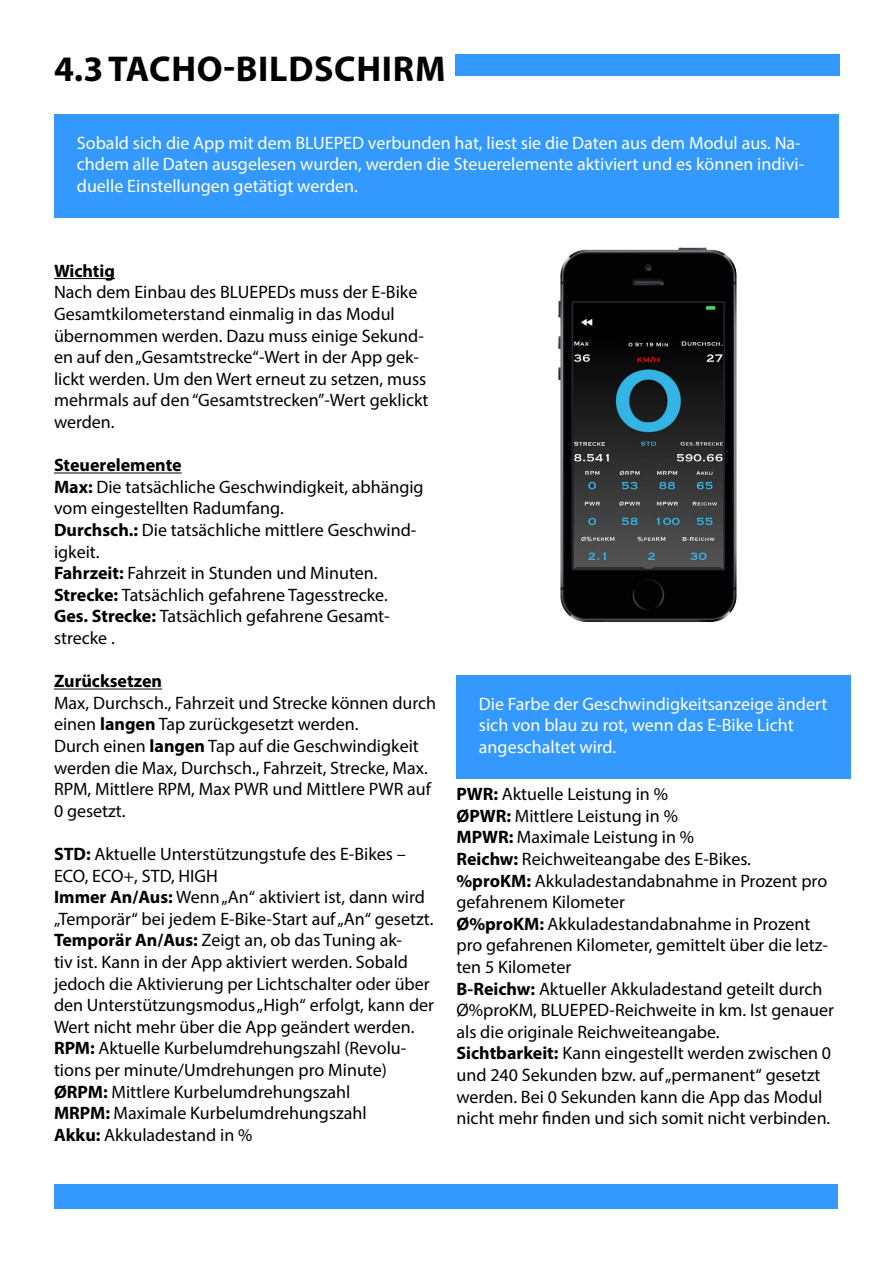
<style>
.page{position:relative;width:893px;height:1263px;background:#fff}
.page>*{position:absolute;margin:0;border:0;box-sizing:border-box;transform-origin:0 0}
.t1{font:700 36px "Myriad Pro";letter-spacing:.02em;color:#000}
.t2{font:18px/21.6px "Myriad Pro";color:#000}
.t3{font:18px/21.6px "Myriad Pro";color:#fff}
.t4{font:700 18px "Myriad Pro";color:#000}
.s1{font-weight:700}
</style>
<div class="page">
<div style="left:54px;top:114px;width:785px;height:104px;background:#39f"></div>
<hr style="left:54px;top:278px;width:61px;height:1px;background:#000">
<hr style="left:54px;top:472px;width:128px;height:1px;background:#000">
<hr style="left:54px;top:688px;width:108px;height:1px;background:#000">
<div style="left:456px;top:675px;width:395px;height:103px;background:#39f"></div>
<div style="left:54px;top:1185px;width:783px;height:24px;background:#39f"></div>
<div style="left:455px;top:54px;width:385px;height:21px;background:#39f"></div>
<img style="left:558px;top:247px;width:179px;height:376px">
<p class="t1" style="left:54px;top:45px;width:393px">4.3TACHO-BILDSCHIRM</p>
<p class="t3" style="left:77px;top:132px;width:729px">Sobald sich die App mit dem BLUEPED verbunden hat, liest sie die Daten aus dem Modul aus. Na&shy;chdem alle Daten ausgelesen wurden, werden die Steuerelemente aktiviert und es können indivi&shy;duelle Einstellungen getätigt werden.</p>
<p class="t4" style="left:54px;top:259px;width:63px">Wichtig</p>
<p class="t2" style="left:54px;top:281px;width:376px">Nach dem Einbau des BLUEPEDs muss der E-Bike Gesamtkilometerstand einmalig in das Modul übernommen werden. Dazu muss einige Sekund&shy;en auf den „Gesamtstrecke“-Wert in der App gek&shy;lickt werden. Um den Wert erneut zu setzen, muss mehrmals auf den “Gesamtstrecken”-Wert geklickt werden.</p>
<p class="t4" style="left:54px;top:453px;width:129px">Steuerelemente</p>
<p class="t2" style="left:54px;top:476px;width:371px"><span class="s1">Max:</span> Die tatsächliche Geschwindigkeit, abhängig vom eingestellten Radumfang.</p>
<p class="t2" style="left:54px;top:519px;width:364px"><span class="s1">Durchsch.:</span> Die tatsächliche mittlere Geschwind&shy;igkeit.</p>
<p class="t2" style="left:54px;top:562px;width:325px"><span class="s1">Fahrzeit:</span> Fahrzeit in Stunden und Minuten.</p>
<p class="t2" style="left:54px;top:584px;width:335px"><span class="s1">Strecke:</span> Tatsächlich gefahrene Tagesstrecke.</p>
<p class="t2" style="left:54px;top:605px;width:337px"><span class="s1">Ges. Strecke:</span> Tatsächlich gefahrene Gesamt&shy;strecke .</p>
<p class="t4" style="left:54px;top:669px;width:110px">Zurücksetzen</p>
<p class="t2" style="left:54px;top:692px;width:384px">Max, Durchsch., Fahrzeit und Strecke können durch einen <span class="s1">langen</span> Tap zurückgesetzt werden.</p>
<p class="t2" style="left:54px;top:735px;width:379px">Durch einen <span class="s1">langen</span> Tap auf die Geschwindigkeit werden die Max, Durchsch., Fahrzeit, Strecke, Max.<br>RPM, Mittlere RPM, Max PWR und Mittlere PWR auf 0 gesetzt.</p>
<p class="t2" style="left:54px;top:843px;width:353px"><span class="s1">STD:</span> Aktuelle Unterstützungstufe des E-Bikes –<br>ECO, ECO+, STD, HIGH</p>
<p class="t2" style="left:54px;top:886px;width:381px"><span class="s1">Immer An/Aus:</span> Wenn „An“ aktiviert ist, dann wird „Temporär“ bei jedem E-Bike-Start auf „An“ gesetzt.</p>
<p class="t2" style="left:54px;top:929px;width:382px"><span class="s1">Temporär An/Aus:</span> Zeigt an, ob das Tuning ak-<br>tiv ist. Kann in der App aktiviert werden. Sobald jedoch die Aktivierung per Lichtschalter oder über den Unterstützungsmodus „High“ erfolgt, kann der Wert nicht mehr über die App geändert werden.</p>
<p class="t2" style="left:54px;top:1037px;width:354px"><span class="s1">RPM:</span> Aktuelle Kurbelumdrehungszahl (Revolu&shy;tions per minute/Umdrehungen pro Minute)</p>
<p class="t2" style="left:54px;top:1080px;width:298px"><span class="s1">ØRPM:</span> Mittlere Kurbelumdrehungszahl</p>
<p class="t2" style="left:54px;top:1102px;width:314px"><span class="s1">MRPM:</span> Maximale Kurbelumdrehungszahl</p>
<p class="t2" style="left:54px;top:1124px;width:200px"><span class="s1">Akku:</span> Akkuladestand in %</p>
<p class="t3" style="left:479px;top:693px;width:350px">Die Farbe der Geschwindigkeitsanzeige ändert sich von blau zu rot, wenn das E-Bike Licht angeschaltet wird.</p>
<p class="t2" style="left:456px;top:783px;width:213px"><span class="s1">PWR:</span> Aktuelle Leistung in %</p>
<p class="t2" style="left:456px;top:805px;width:223px"><span class="s1">ØPWR:</span> Mittlere Leistung in %</p>
<p class="t2" style="left:456px;top:826px;width:239px"><span class="s1">MPWR:</span> Maximale Leistung in %</p>
<p class="t2" style="left:456px;top:848px;width:296px"><span class="s1">Reichw:</span> Reichweiteangabe des E-Bikes.</p>
<p class="t2" style="left:456px;top:869px;width:372px"><span class="s1">%proKM:</span> Akkuladestandabnahme in Prozent pro gefahrenem Kilometer</p>
<p class="t2" style="left:456px;top:913px;width:373px"><span class="s1">Ø%proKM:</span> Akkuladestandabnahme in Prozent pro gefahrenen Kilometer, gemittelt über die letz&shy;ten 5 Kilometer</p>
<p class="t2" style="left:456px;top:977px;width:379px"><span class="s1">B-Reichw:</span> Aktueller Akkuladestand geteilt durch<br>Ø%proKM, BLUEPED-Reichweite in km. Ist genauer als die originale Reichweiteangabe.</p>
<p class="t2" style="left:456px;top:1042px;width:376px"><span class="s1">Sichtbarkeit:</span> Kann eingestellt werden zwischen 0 und 240 Sekunden bzw. auf „permanent“ gesetzt werden. Bei 0 Sekunden kann die App das Modul nicht mehr finden und sich somit nicht verbinden.</p>
</div>
